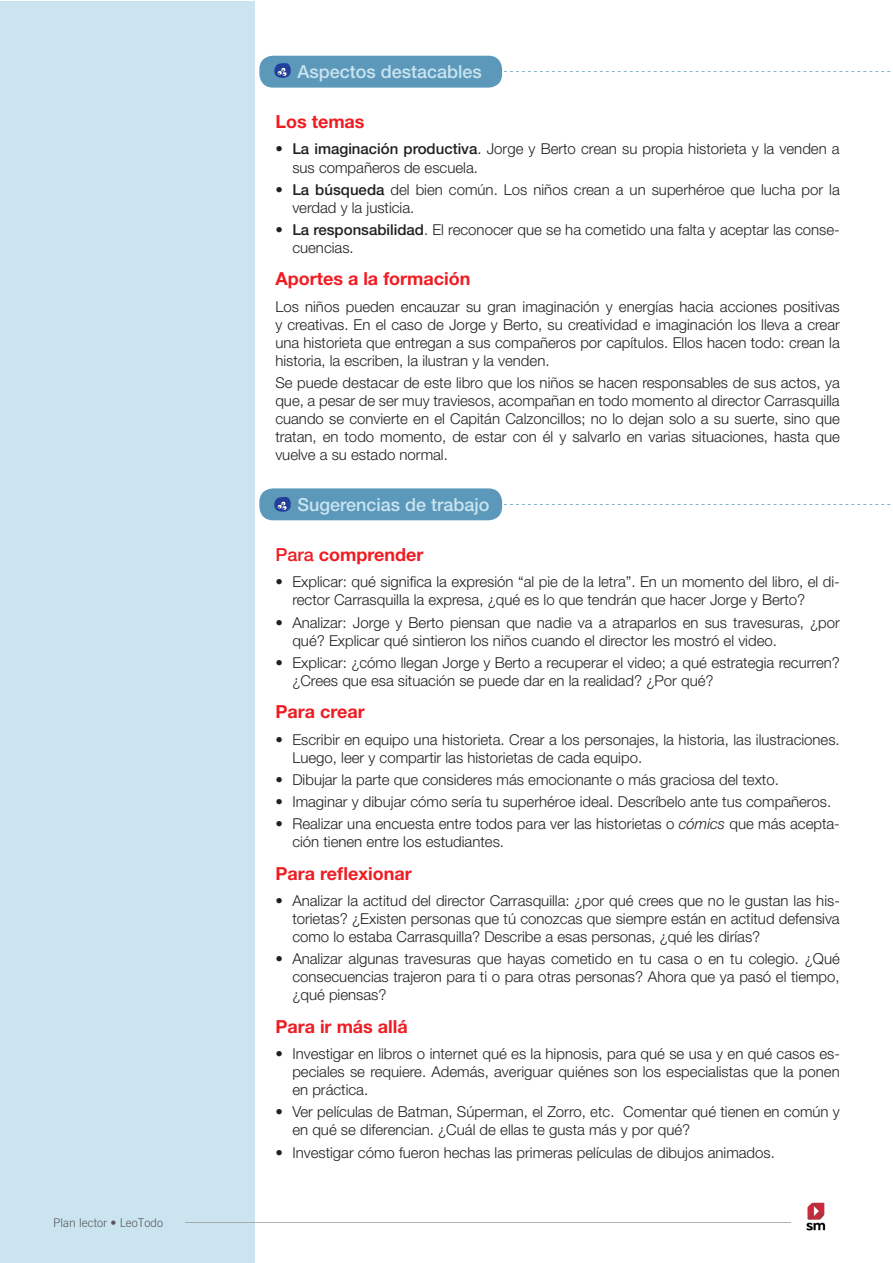
<style>
.page{position:relative;width:893px;height:1263px;background:#fff}
.page>*{position:absolute;margin:0;border:0;box-sizing:border-box;transform-origin:0 0}
.t1{font:700 18px "Helvetica Neue LT Std";color:#ee1d23}
.t2{font:500 18px "Helvetica Neue LT Std";color:#cae4f0}
.t3{font:300 15px/18px "Helvetica Neue LT Std";color:#231f20}
.t4{font:300 12px "Trade Gothic";color:#57585a}
.s1{font-weight:500}
.s2{font-style:italic}
</style>
<div class="page">
<div style="left:0;top:2px;width:254px;height:1261px;background:#cae4f0"></div>
<div style="left:259px;top:56px;width:243px;height:32px;background:#5b98ba;border-radius:14px"></div>
<svg style="left:274px;top:63px;width:616px;height:16px"></svg>
<div style="left:259px;top:488px;width:243px;height:32px;background:#5b98ba;border-radius:14px"></div>
<svg style="left:274px;top:497px;width:617px;height:15px"></svg>
<hr style="left:254px;top:1222px;width:536px;height:1px;background:#b1b2b5">
<hr style="left:185px;top:1222px;width:69px;height:1px;background:#a5abb1">
<img style="left:790px;top:1202px;width:36px;height:29px">
<p class="t4" style="left:53px;top:1216px;width:112px">Plan lector • LeoTodo</p>
<p class="t2" style="left:297px;top:61px;width:186px">Aspectos destacables</p>
<p class="t1" style="left:275px;top:110px;width:91px">Los temas</p>
<p class="t3" style="left:292px;top:140px;width:549px;text-indent:-17px">• <span class="s1">La imaginación productiva</span>. Jorge y Berto crean su propia historieta y la venden a sus compañeros de escuela.</p>
<p class="t3" style="left:292px;top:180px;width:549px;text-indent:-17px">• <span class="s1">La búsqueda</span> del bien común. Los niños crean a un superhéroe que lucha por la verdad y la justicia.</p>
<p class="t3" style="left:292px;top:220px;width:549px;text-indent:-17px">• <span class="s1">La responsabilidad</span>. El reconocer que se ha cometido una falta y aceptar las conse&shy;cuencias.</p>
<p class="t1" style="left:275px;top:268px;width:197px">Aportes a la formación</p>
<p class="t3" style="left:275px;top:297px;width:566px;text-align:justify">Los niños pueden encauzar su gran imaginación y energías hacia acciones positivas y creativas. En el caso de Jorge y Berto, su creatividad e imaginación los lleva a crear una historieta que entregan a sus compañeros por capítulos. Ellos hacen todo: crean la historia, la escriben, la ilustran y la venden.</p>
<p class="t3" style="left:275px;top:373px;width:566px;text-align:justify">Se puede destacar de este libro que los niños se hacen responsables de sus actos, ya que, a pesar de ser muy traviesos, acompañan en todo momento al director Carrasquilla cuando se convierte en el Capitán Calzoncillos; no lo dejan solo a su suerte, sino que tratan, en todo momento, de estar con él y salvarlo en varias situaciones, hasta que vuelve a su estado normal.</p>
<p class="t2" style="left:297px;top:494px;width:194px">Sugerencias de trabajo</p>
<p class="t1" style="left:275px;top:543px;width:150px"><span class="s1">Para</span> comprender</p>
<p class="t3" style="left:292px;top:573px;width:549px;text-indent:-17px">• Explicar: qué significa la expresión “al pie de la letra”. En un momento del libro, el di&shy;rector Carrasquilla la expresa, ¿qué es lo que tendrán que hacer Jorge y Berto?</p>
<p class="t3" style="left:292px;top:613px;width:549px;text-indent:-17px">• Analizar: Jorge y Berto piensan que nadie va a atraparlos en sus travesuras, ¿por qué? Explicar qué sintieron los niños cuando el director les mostró el video.</p>
<p class="t3" style="left:292px;top:653px;width:549px;text-indent:-17px">• Explicar: ¿cómo llegan Jorge y Berto a recuperar el video; a qué estrategia recurren? ¿Crees que esa situación se puede dar en la realidad? ¿Por qué?</p>
<p class="t1" style="left:275px;top:700px;width:91px">Para crear</p>
<p class="t3" style="left:292px;top:730px;width:549px;text-indent:-17px">• Escribir en equipo una historieta. Crear a los personajes, la historia, las ilustraciones.<br>Luego, leer y compartir las historietas de cada equipo.</p>
<p class="t3" style="left:275px;top:770px;width:505px">• Dibujar la parte que consideres más emocionante o más graciosa del texto.</p>
<p class="t3" style="left:275px;top:792px;width:557px">• Imaginar y dibujar cómo sería tu superhéroe ideal. Descríbelo ante tus compañeros.</p>
<p class="t3" style="left:292px;top:815px;width:549px;text-indent:-17px">• Realizar una encuesta entre todos para ver las historietas o <span class="s2">cómics</span> que más acepta&shy;ción tienen entre los estudiantes.</p>
<p class="t1" style="left:275px;top:862px;width:138px">Para reflexionar</p>
<p class="t3" style="left:292px;top:891px;width:549px;text-align:justify;text-indent:-17px">• Analizar la actitud del director Carrasquilla: ¿por qué crees que no le gustan las his&shy;torietas? ¿Existen personas que tú conozcas que siempre están en actitud defensiva como lo estaba Carrasquilla? Describe a esas personas, ¿qué les dirías?</p>
<p class="t3" style="left:292px;top:950px;width:549px;text-align:justify;text-indent:-17px">• Analizar algunas travesuras que hayas cometido en tu casa o en tu colegio. ¿Qué consecuencias trajeron para ti o para otras personas? Ahora que ya pasó el tiempo, ¿qué piensas?</p>
<p class="t1" style="left:275px;top:1015px;width:134px">Para ir más allá</p>
<p class="t3" style="left:292px;top:1044px;width:549px;text-align:justify;text-indent:-17px">• Investigar en libros o internet qué es la hipnosis, para qué se usa y en qué casos es&shy;peciales se requiere. Además, averiguar quiénes son los especialistas que la ponen en práctica.</p>
<p class="t3" style="left:292px;top:1103px;width:549px;text-indent:-17px">• Ver películas de Batman, Súperman, el Zorro, etc. Comentar qué tienen en común y en qué se diferencian. ¿Cuál de ellas te gusta más y por qué?</p>
<p class="t3" style="left:275px;top:1143px;width:501px">• Investigar cómo fueron hechas las primeras películas de dibujos animados.</p>
</div>
